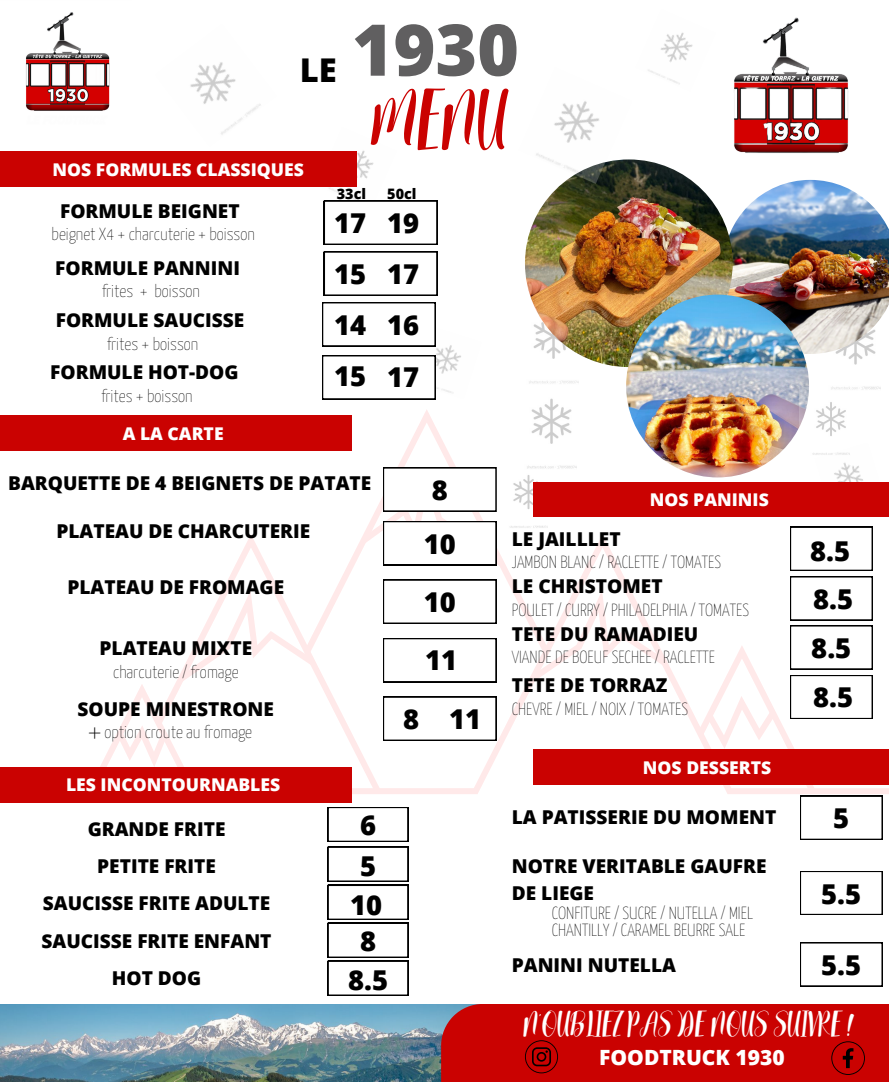
<style>
.page{position:relative;width:889px;height:1082px;background:#fff}
.page>*{position:absolute;margin:0;border:0;box-sizing:border-box;transform-origin:0 0}
.t1{font:800 71.33px "Open Sans";color:#605f60}
.t2{font:300 53.55px "Best";color:#ca0201}
.t3{font:800 32.73px "Open Sans";color:#000}
.t4{font:200 32.27px "Yanone Kaffeesatz";color:#000}
.t5{font:800 27.33px/50.9px "Open Sans";color:#000;text-align:center}
.t6{font:300 22.75px "Best";color:#fff}
.t7{font:800 21px "Open Sans";color:#fff}
.t8{font:800 19.07px/37.3px "Open Sans";color:#000;text-align:center}
.t9{font:800 17.57px "Open Sans";color:#fff}
.t10{font:200 17.5px/17.3px "Yanone Kaffeesatz";color:#000}
.t11{font:800 14.38px "Open Sans";color:#000}
</style>
<div class="page">
<img style="left:26px;top:12px;width:84px;height:99px">
<img style="left:734px;top:17px;width:115px;height:136px">
<img style="left:316px;top:150px;width:80px;height:59px">
<div style="left:0;top:151px;width:356px;height:35px;background:#ca0201"></div>
<svg style="left:324px;top:201px;width:113px;height:43px"></svg>
<img style="left:410px;top:325px;width:51px;height:74px">
<svg style="left:324px;top:252px;width:113px;height:43px"></svg>
<svg style="left:322px;top:302px;width:113px;height:44px"></svg>
<svg style="left:304px;top:410px;width:152px;height:57px"></svg>
<svg style="left:496px;top:535px;width:201px;height:250px"></svg>
<svg style="left:228px;top:535px;width:133px;height:44px"></svg>
<svg style="left:530px;top:590px;width:135px;height:91px"></svg>
<div style="left:0;top:415px;width:351px;height:35px;background:#ca0201"></div>
<img style="left:510px;top:475px;width:38px;height:53px">
<svg style="left:361px;top:467px;width:142px;height:99px"></svg>
<img style="left:843px;top:354px;width:38px;height:36px">
<img style="left:722px;top:180px;width:166px;height:174px">
<img style="left:533px;top:322px;width:62px;height:40px">
<img style="left:524px;top:159px;width:208px;height:208px;border-radius:50%">
<img style="left:625px;top:294px;width:183px;height:183px;border-radius:50%">
<img style="left:834px;top:462px;width:29px;height:20px">
<div style="left:533px;top:482px;width:355px;height:35px;background:#ca0201"></div>
<svg style="left:790px;top:527px;width:82px;height:43px"></svg>
<svg style="left:100px;top:579px;width:396px;height:215px"></svg>
<div style="left:533px;top:749px;width:355px;height:35px;background:#ca0201"></div>
<div style="left:0;top:767px;width:351px;height:35px;background:#ca0201"></div>
<svg style="left:697px;top:576px;width:191px;height:263px"></svg>
<svg style="left:800px;top:871px;width:82px;height:43px"></svg>
<svg style="left:327px;top:807px;width:81px;height:188px"></svg>
<img style="left:0;top:1004px;width:441px;height:77px">
<div style="left:441px;top:1003px;width:447px;height:78px;background:#ca0201"></div>
<svg style="left:525px;top:1040px;width:32px;height:33px"></svg>
<svg style="left:831px;top:1041px;width:33px;height:33px"></svg>
<img style="left:527px;top:381px;width:52px;height:88px">
<img style="left:536px;top:101px;width:95px;height:83px">
<img style="left:190px;top:62px;width:71px;height:73px">
<img style="left:799px;top:387px;width:63px;height:68px">
<img style="left:648px;top:32px;width:45px;height:52px">
<svg style="left:322px;top:355px;width:113px;height:44px"></svg>
<svg style="left:800px;top:942px;width:82px;height:44px"></svg>
<h3 class="t3" style="left:299px;top:47px;width:38px">LE</h3>
<p class="t9" style="left:52px;top:157px;width:253px">NOS FORMULES CLASSIQUES</p>
<h1 class="t1" style="left:351px;top:-1px;width:168px">1930</h1>
<h2 class="t2" style="left:371px;top:87px;width:138px">MENU</h2>
<p class="t8" style="left:60px;top:191px;width:181px">FORMULE BEIGNET</p>
<p class="t10" style="left:52px;top:227px;width:205px">beignet X4 + charcuterie + boisson</p>
<p class="t8" style="left:55px;top:248px;width:186px">FORMULE PANNINI</p>
<p class="t10" style="left:102px;top:284px;width:99px">frites + boisson</p>
<p class="t8" style="left:56px;top:300px;width:190px">FORMULE SAUCISSE</p>
<p class="t10" style="left:107px;top:336px;width:93px">frites + boisson</p>
<p class="t8" style="left:50px;top:353px;width:190px">FORMULE HOT-DOG</p>
<p class="t10" style="left:101px;top:388px;width:93px">frites + boisson</p>
<p class="t9" style="left:123px;top:421px;width:102px">A LA CARTE</p>
<p class="t11" style="left:336px;top:184px;width:31px">33cl</p>
<p class="t11" style="left:387px;top:184px;width:31px">50cl</p>
<h3 class="t5" style="left:334px;top:197px;width:87px;text-align:justify">17 19<br>15 17<br>14 16</h3>
<h3 class="t5" style="left:334px;top:350px;width:87px">15 17</h3>
<p class="t8" style="left:8px;top:464px;width:364px">BARQUETTE DE 4 BEIGNETS DE PATATE</p>
<p class="t8" style="left:56px;top:512px;width:255px">PLATEAU DE CHARCUTERIE</p>
<h3 class="t5" style="left:431px;top:464px;width:17px">8</h3>
<p class="t9" style="left:649px;top:487px;width:120px">NOS PANINIS</p>
<p class="t8" style="left:511px;top:519px;width:110px">LE JAILLLET</p>
<p class="t10" style="left:511px;top:555px;width:211px">JAMBON BLANC / RACLETTE / TOMATES</p>
<p class="t8" style="left:511px;top:567px;width:152px">LE CHRISTOMET</p>
<p class="t10" style="left:511px;top:602px;width:239px">POULET / CURRY / PHILADELPHIA / TOMATES</p>
<p class="t8" style="left:511px;top:614px;width:188px">TETE DU RAMADIEU</p>
<p class="t10" style="left:511px;top:650px;width:205px">VIANDE DE BOEUF SECHEE / RACLETTE</p>
<p class="t8" style="left:511px;top:666px;width:157px">TETE DE TORRAZ</p>
<h3 class="t5" style="left:423px;top:517px;width:34px">10</h3>
<p class="t8" style="left:67px;top:568px;width:218px">PLATEAU DE FROMAGE</p>
<h3 class="t5" style="left:423px;top:576px;width:34px">10</h3>
<p class="t8" style="left:99px;top:629px;width:154px">PLATEAU MIXTE</p>
<p class="t10" style="left:113px;top:664px;width:127px">charcuterie / fromage</p>
<h3 class="t5" style="left:403px;top:630px;width:79px;line-height:58.5px">11<br>8 11</h3>
<p class="t8" style="left:77px;top:689px;width:198px">SOUPE MINESTRONE</p>
<p class="t10" style="left:511px;top:701px;width:178px">CHEVRE / MIEL / NOIX / TOMATES</p>
<p class="t10" style="left:104px;top:724px;width:149px">option croute au fromage</p>
<h3 class="t4" style="left:87px;top:718px;width:16px">+</h3>
<h3 class="t5" style="left:809px;top:525px;width:41px">8.5</h3>
<h3 class="t5" style="left:812px;top:573px;width:41px">8.5</h3>
<h3 class="t5" style="left:810px;top:622px;width:41px">8.5</h3>
<h3 class="t5" style="left:812px;top:671px;width:41px">8.5</h3>
<p class="t9" style="left:66px;top:772px;width:216px">LES INCONTOURNABLES</p>
<p class="t8" style="left:42px;top:810px;width:231px">GRANDE FRITE<br>PETITE FRITE<br>SAUCISSE FRITE ADULTE<br>SAUCISSE FRITE ENFANT<br>HOT DOG</p>
<h3 class="t5" style="left:360px;top:803px;width:17px;line-height:41.6px;text-align:left">6<br>5</h3>
<h3 class="t5" style="left:350px;top:886px;width:34px;line-height:35.6px">10<br>8</h3>
<h3 class="t5" style="left:348px;top:953px;width:41px">8.5</h3>
<p class="t9" style="left:642px;top:755px;width:130px">NOS DESSERTS</p>
<p class="t8" style="left:511px;top:797px;width:266px">LA PATISSERIE DU MOMENT</p>
<p class="t8" style="left:511px;top:852px;width:256px;line-height:26.5px;text-align:left">NOTRE VERITABLE GAUFRE<br>DE LIEGE</p>
<p class="t10" style="left:551px;top:905px;width:203px">CONFITURE / SUCRE / NUTELLA / MIEL<br>CHANTILLY / CARAMEL BEURRE SALE</p>
<h3 class="t5" style="left:832px;top:792px;width:17px">5</h3>
<h3 class="t5" style="left:820px;top:868px;width:41px">5.5</h3>
<p class="t8" style="left:511px;top:945px;width:166px">PANINI NUTELLA</p>
<h3 class="t5" style="left:820px;top:938px;width:41px">5.5</h3>
<p class="t6" style="left:523px;top:1010px;width:332px">N'OUBLIEZ PAS DE NOUS SUIVRE !</p>
<p class="t7" style="left:599px;top:1042px;width:187px">FOODTRUCK 1930</p>
</div>
